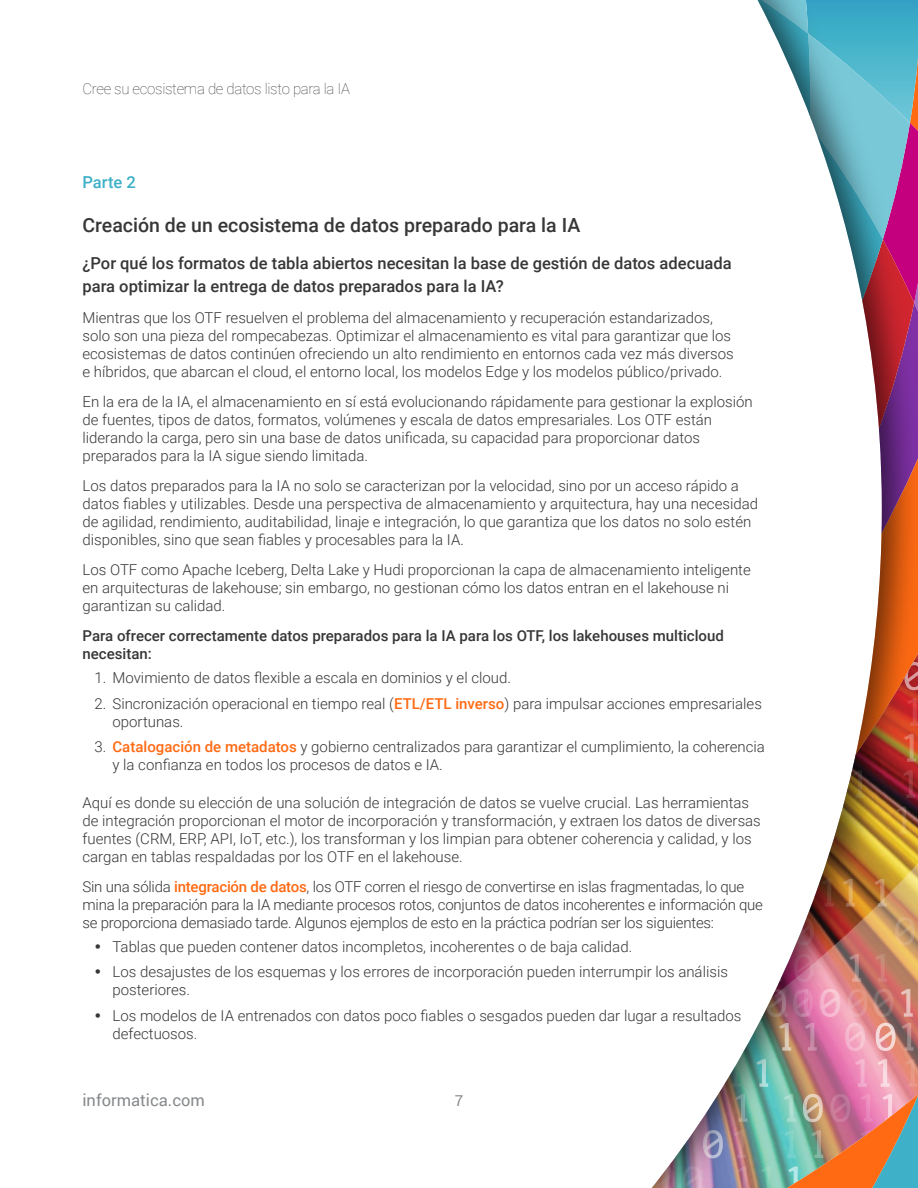
<style>
.page{position:relative;width:918px;height:1188px;background:#fff}
.page>*{position:absolute;margin:0;border:0;box-sizing:border-box;transform-origin:0 0}
.t1{font:500 19.5px "Roboto";color:#373737}
.t2{font:500 16.5px/22.5px "Roboto";color:#373737}
.t3{font:16.5px "Roboto";color:#878a8c}
.t4{font:500 16.5px "Roboto";color:#3eb0c7}
.t5{font:300 15px/18px "Roboto";color:#373737}
.t6{font:500 15px/18px "Roboto";color:#373737}
.t7{font:100 15px "Roboto";letter-spacing:-.02em;color:#373737}
.t8{font:15px "Roboto";color:#878a8c}
.s1{font-weight:500;color:#ff6a13}
</style>
<div class="page">
<img style="left:879px;top:0;width:39px;height:1188px">
<img style="left:651px;top:0;width:228px;height:1188px">
<p class="t7" style="left:82px;top:78px;width:269px">Cree su ecosistema de datos listo para la IA</p>
<p class="t4" style="left:82px;top:171px;width:55px">Parte 2</p>
<h1 class="t1" style="left:82px;top:211px;width:499px">Creación de un ecosistema de datos preparado para la IA</h1>
<p class="t2" style="left:82px;top:252px;width:651px">¿Por qué los formatos de tabla abiertos necesitan la base de gestión de datos adecuada para optimizar la entrega de datos preparados para la IA?</p>
<p class="t5" style="left:82px;top:308px;width:653px">Mientras que los OTF resuelven el problema del almacenamiento y recuperación estandarizados, solo son una pieza del rompecabezas. Optimizar el almacenamiento es vital para garantizar que los ecosistemas de datos continúen ofreciendo un alto rendimiento en entornos cada vez más diversos e híbridos, que abarcan el cloud, el entorno local, los modelos Edge y los modelos público/privado.</p>
<p class="t5" style="left:82px;top:392px;width:672px">En la era de la IA, el almacenamiento en sí está evolucionando rápidamente para gestionar la explosión de fuentes, tipos de datos, formatos, volúmenes y escala de datos empresariales. Los OTF están liderando la carga, pero sin una base de datos unificada, su capacidad para proporcionar datos preparados para la IA sigue siendo limitada.</p>
<p class="t5" style="left:82px;top:476px;width:677px">Los datos preparados para la IA no solo se caracterizan por la velocidad, sino por un acceso rápido a datos fiables y utilizables. Desde una perspectiva de almacenamiento y arquitectura, hay una necesidad de agilidad, rendimiento, auditabilidad, linaje e integración, lo que garantiza que los datos no solo estén disponibles, sino que sean fiables y procesables para la IA.</p>
<p class="t5" style="left:82px;top:560px;width:670px">Los OTF como Apache Iceberg, Delta Lake y Hudi proporcionan la capa de almacenamiento inteligente en arquitecturas de lakehouse; sin embargo, no gestionan cómo los datos entran en el lakehouse ni garantizan su calidad.</p>
<p class="t6" style="left:82px;top:626px;width:643px">Para ofrecer correctamente datos preparados para la IA para los OTF, los lakehouses multicloud necesitan:</p>
<p class="t5" style="left:94px;top:668px;width:418px">1. Movimiento de datos flexible a escala en dominios y el cloud.</p>
<p class="t5" style="left:112px;top:694px;width:651px;text-indent:-18px">2. Sincronización operacional en tiempo real (<span class="s1">ETL/ETL inverso</span>) para impulsar acciones empresariales oportunas.</p>
<p class="t5" style="left:112px;top:737px;width:654px;text-indent:-18px">3. <span class="s1">Catalogación de metadatos</span> y gobierno centralizados para garantizar el cumplimiento, la coherencia y la confianza en todos los procesos de datos e IA.</p>
<p class="t5" style="left:82px;top:793px;width:680px">Aquí es donde su elección de una solución de integración de datos se vuelve crucial. Las herramientas de integración proporcionan el motor de incorporación y transformación, y extraen los datos de diversas fuentes (CRM, ERP, API, IoT, etc.), los transforman y los limpian para obtener coherencia y calidad, y los cargan en tablas respaldadas por los OTF en el lakehouse.</p>
<p class="t5" style="left:82px;top:877px;width:682px">Sin una sólida <span class="s1">integración de datos</span>, los OTF corren el riesgo de convertirse en islas fragmentadas, lo que mina la preparación para la IA mediante procesos rotos, conjuntos de datos incoherentes e información que se proporciona demasiado tarde. Algunos ejemplos de esto en la práctica podrían ser los siguientes:</p>
<p class="t5" style="left:112px;top:933px;width:617px;line-height:25.5px">Tablas que pueden contener datos incompletos, incoherentes o de baja calidad.<br>Los desajustes de los esquemas y los errores de incorporación pueden interrumpir los análisis</p>
<p class="t5" style="left:112px;top:977px;width:630px;line-height:25.5px">posteriores.<br>Los modelos de IA entrenados con datos poco fiables o sesgados pueden dar lugar a resultados</p>
<p class="t5" style="left:112px;top:1024px;width:86px">defectuosos.</p>
<p class="t3" style="left:82px;top:1088px;width:124px">informatica.com</p>
<p class="t8" style="left:455px;top:1090px;width:10px">7</p>
</div>
